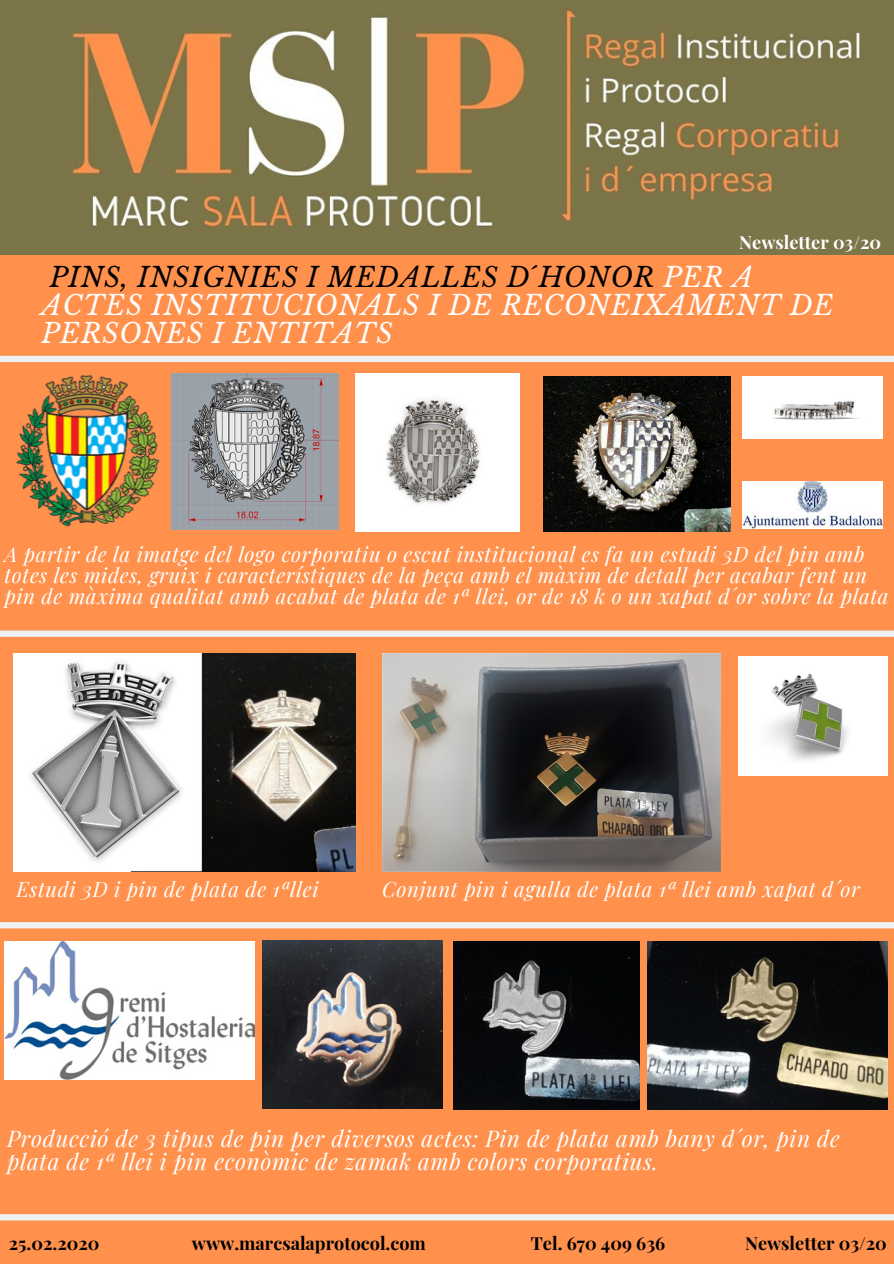
<style>
.page{position:relative;width:894px;height:1264px;background:#fff}
.page>*{position:absolute;margin:0;border:0;box-sizing:border-box;transform-origin:0 0}
.t1{font:italic 27px/28.2px "Libre Baskerville";letter-spacing:.03em;color:#fff}
.t2{font:italic 22.5px/23.1px "Playfair Display";letter-spacing:.03em;color:#fff}
.t3{font:italic 20.55px/20.5px "Playfair Display";letter-spacing:.03em;color:#fff}
.t4{font:700 18px "Playfair Display";color:#000}
.t5{font:700 18px "Playfair Display";color:#fff}
.s1{color:#000}
</style>
<div class="page">
<div style="left:0;top:0;width:893px;height:1263px;background:#ff914d"></div>
<img style="left:0;top:0;width:893px;height:255px">
<svg style="left:0;top:1214px;width:893px;height:6px;background:#efeded"></svg>
<div style="left:0;top:356px;width:893px;height:6px;background:#eff0f2"></div>
<svg style="left:0;top:630px;width:893px;height:7px;background:#f0e6e1"></svg>
<svg style="left:0;top:922px;width:893px;height:6px;background:#efeeee"></svg>
<img style="left:355px;top:374px;width:164px;height:157px">
<img style="left:171px;top:374px;width:167px;height:155px">
<img style="left:543px;top:376px;width:187px;height:156px">
<img style="left:742px;top:481px;width:140px;height:47px">
<img style="left:15px;top:374px;width:145px;height:153px">
<img style="left:13px;top:653px;width:343px;height:218px">
<img style="left:742px;top:376px;width:140px;height:62px">
<img style="left:382px;top:653px;width:338px;height:219px">
<img style="left:738px;top:656px;width:148px;height:119px">
<img style="left:453px;top:941px;width:186px;height:168px">
<img style="left:647px;top:941px;width:240px;height:168px">
<img style="left:262px;top:940px;width:180px;height:168px">
<img style="left:4px;top:941px;width:250px;height:138px">
<p class="t5" style="left:739px;top:230px;width:143px">Newsletter 03/20</p>
<h1 class="t1" style="left:41px;top:263px;width:793px;text-indent:8px"><span class="s1">PINS, INSIGNIES I MEDALLES D´HONOR</span> PER A<br>ACTES INSTITUCIONALS I DE RECONEIXAMENT DE<br>PERSONES I ENTITATS</h1>
<p class="t3" style="left:4px;top:543px;width:885px">A partir de la imatge del logo corporatiu o escut institucional es fa un estudi 3D del pin amb totes les mides, gruix i característiques de la peça amb el màxim de detall per acabar fent un pin de màxima qualitat amb acabat de plata de 1ª llei, or de 18 k o un xapat d´or sobre la plata</p>
<p class="t3" style="left:16px;top:878px;width:303px">Estudi 3D i pin de plata de 1ªllei</p>
<p class="t3" style="left:382px;top:878px;width:479px">Conjunt pin i agulla de plata 1ª llei amb xapat d´or</p>
<p class="t2" style="left:7px;top:1125px;width:834px">Producció de 3 tipus de pin per diversos actes: Pin de plata amb bany d´or, pin de plata de 1ª llei i pin econòmic de zamak amb colors corporatius.</p>
<p class="t4" style="left:9px;top:1230px;width:92px">25.02.2020</p>
<p class="t4" style="left:192px;top:1230px;width:235px">www.marcsalaprotocol.com</p>
<p class="t4" style="left:531px;top:1230px;width:136px">Tel. 670 409 636</p>
<p class="t4" style="left:744px;top:1230px;width:143px">Newsletter 03/20</p>
</div>
